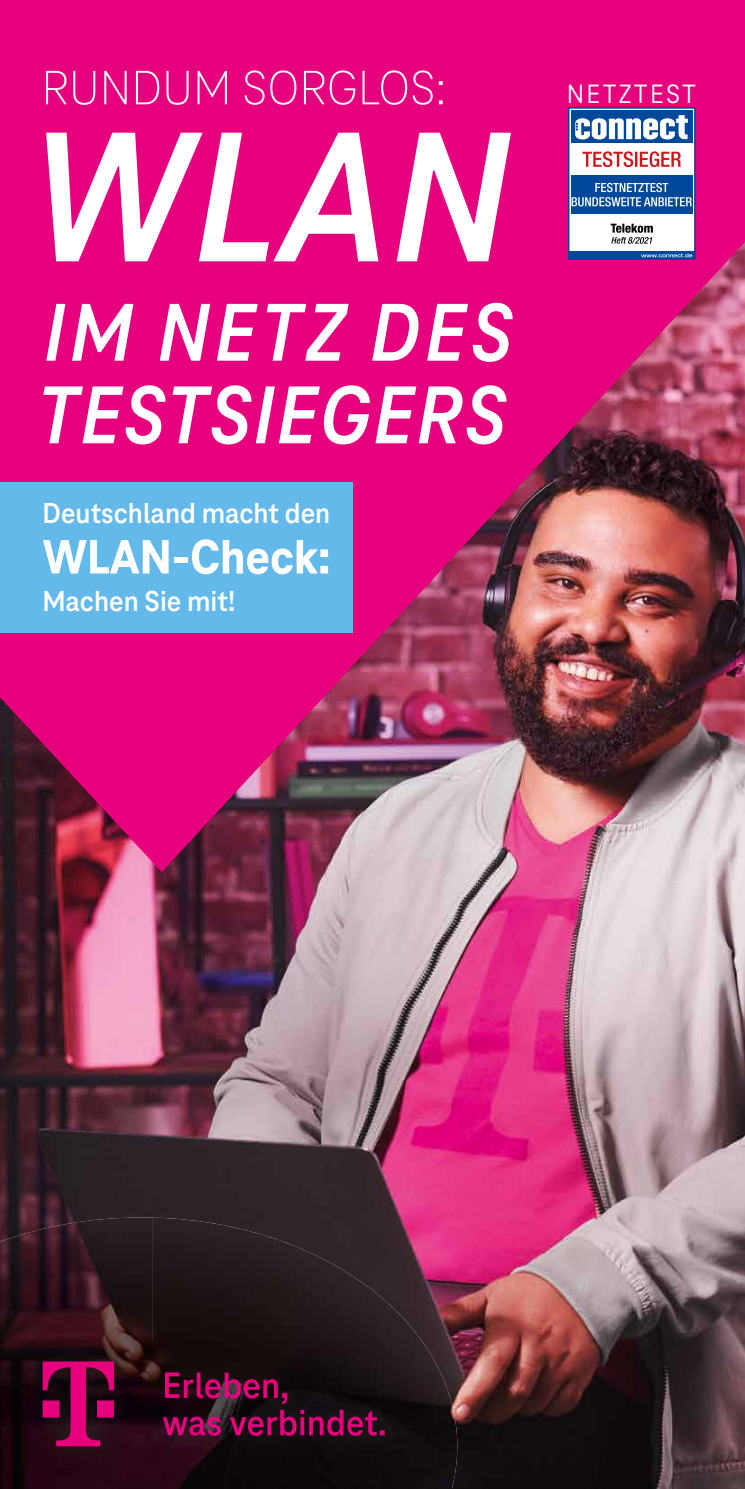
<style>
.page{position:relative;width:745px;height:1489px;background:#fff}
.page>*{position:absolute;margin:0;border:0;box-sizing:border-box;transform-origin:0 0}
.t1{font:italic 700 192.5px "Tele Neo";color:#fff}
.t2{font:italic 700 85px/82.5px "Tele Neo";letter-spacing:.02em;color:#fff}
.t3{font:100 50px "Tele Neo";color:#fff}
.t4{font:800 50px "Tele Neo";color:#fff}
.t5{font:700 30px "Tele Neo";color:#fff}
.t6{font:27.5px "Tele Neo";letter-spacing:.08em;color:#fff}
</style>
<div class="page">
<img style="left:0;top:872px;width:744px;height:616px">
<img style="left:0;top:0;width:744px;height:872px">
<div style="left:592px;top:0;width:152px;height:106px;background:#e6007d"></div>
<div style="left:0;top:482px;width:352px;height:150px;background:#63b9e9"></div>
<div style="left:568px;top:108px;width:126px;height:151px;background:#fff"></div>
<div style="left:568px;top:108px;width:126px;height:151px;border:1px solid #00489a"></div>
<div style="left:570px;top:110px;width:122px;height:33px;background:#00489a"></div>
<svg style="left:575px;top:115px;width:112px;height:24px"></svg>
<svg style="left:610px;top:224px;width:42px;height:20px"></svg>
<svg style="left:582px;top:151px;width:98px;height:16px"></svg>
<div style="left:568px;top:251px;width:126px;height:8px;background:#00489a"></div>
<svg style="left:641px;top:253px;width:51px;height:4px"></svg>
<div style="left:570px;top:175px;width:122px;height:39px;background:#00489a"></div>
<svg style="left:571px;top:183px;width:120px;height:23px"></svg>
<img style="left:0;top:1217px;width:152px;height:135px">
<img style="left:152px;top:1217px;width:153px;height:124px">
<img style="left:304px;top:1250px;width:77px;height:91px">
<img style="left:381px;top:1296px;width:76px;height:192px">
<img style="left:0;top:1352px;width:76px;height:136px">
<img style="left:76px;top:1466px;width:305px;height:22px">
<img style="left:23px;top:1341px;width:380px;height:125px">
<svg style="left:43px;top:1361px;width:71px;height:85px;background:#790644"></svg>
<svg style="left:163px;top:1372px;width:221px;height:63px;background:#450c2a"></svg>
<h3 class="t3" style="left:41px;top:60px;width:406px">RUNDUM SORGLOS:</h3>
<h1 class="t1" style="left:28px;top:90px;width:483px">WLAN</h1>
<h2 class="t2" style="left:37px;top:292px;width:477px">IM NETZ DES<br>TESTSIEGERS</h2>
<p class="t5" style="left:43px;top:497px;width:289px">Deutschland macht den</p>
<h3 class="t4" style="left:43px;top:529px;width:289px">WLAN-Check:</h3>
<p class="t5" style="left:43px;top:584px;width:194px">Machen Sie mit!</p>
<p class="t6" style="left:566px;top:78px;width:130px">NETZTEST</p>
</div>
